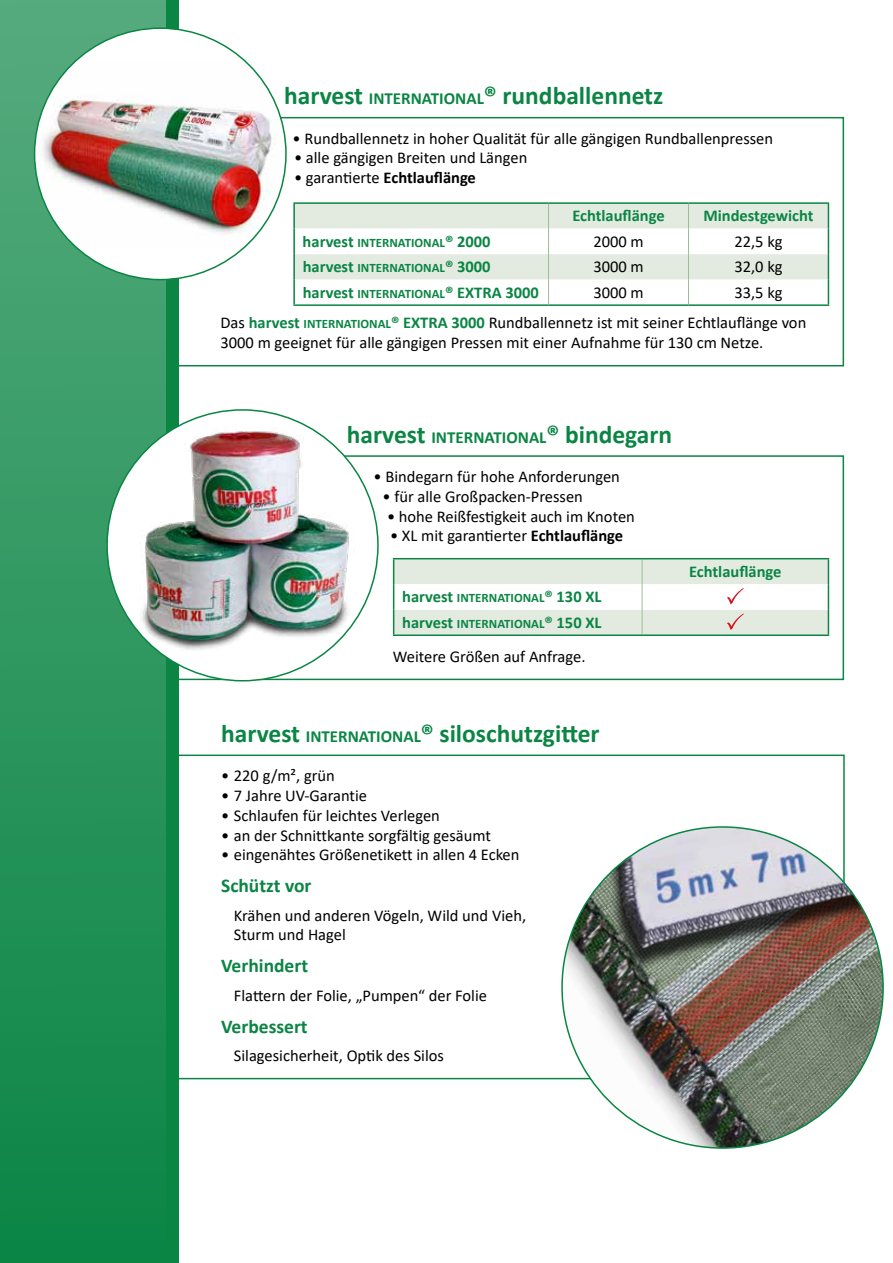
<style>
.page{position:relative;width:893px;height:1263px;background:#fff}
.page>*{position:absolute;margin:0;border:0;box-sizing:border-box;transform-origin:0 0}
.t1{font:700 25.5px "Calibri";color:#0a8544}
.t2{font:700 19.5px "Calibri";color:#0a8544}
.t3{font:16.5px/19.8px "Calibri";color:#000}
.t4{font:700 16.5px/25.5px "Calibri";color:#0a8544}
.t5{font:700 16.5px "Calibri";color:#000}
.t6{font:700 12.9px "Calibri";color:#0a8544}
.s1{font-size:16.95px}
.s2{font-weight:400}
.s3{font-size:16.5px}
.s4{font-size:12.9px}
.s5{font-weight:700;color:#0a8544}
.s6{font-weight:700;font-size:12.9px;color:#0a8544}
.s7{font-weight:700}
</style>
<div class="page">
<div style="left:0;top:0;width:179px;height:1263px;background:#0a8544"></div>
<div style="left:0;top:0;width:166px;height:1263px;background:linear-gradient(to bottom,#56aa7e,#0b8544)"></div>
<div style="left:172px;top:455px;width:672px;height:225px;border:2px solid #0a8544"></div>
<hr style="left:393px;top:558px;width:249px;height:1px;background:#0a8544">
<hr style="left:642px;top:558px;width:187px;height:1px;background:#0a8544">
<hr style="left:393px;top:634px;width:249px;height:2px;background:#0a8544">
<hr style="left:642px;top:634px;width:187px;height:2px;background:#0a8544">
<svg style="left:393px;top:559px;width:436px;height:76px"></svg>
<img style="left:107px;top:410px;width:271px;height:254px">
<div style="left:172px;top:117px;width:672px;height:249px;border:2px solid #0a8544"></div>
<hr style="left:293px;top:202px;width:256px;height:2px;background:#0a8544">
<hr style="left:293px;top:204px;width:2px;height:25px;background:#0a8544">
<hr style="left:549px;top:202px;width:139px;height:2px;background:#0a8544">
<hr style="left:688px;top:202px;width:141px;height:2px;background:#0a8544">
<hr style="left:293px;top:229px;width:2px;height:25px;background:#0a8544">
<hr style="left:293px;top:254px;width:2px;height:26px;background:#0a8544">
<hr style="left:293px;top:280px;width:2px;height:24px;background:#0a8544">
<svg style="left:294px;top:203px;width:535px;height:101px"></svg>
<hr style="left:293px;top:304px;width:256px;height:2px;background:#0a8544">
<hr style="left:549px;top:304px;width:139px;height:2px;background:#0a8544">
<hr style="left:688px;top:304px;width:141px;height:2px;background:#0a8544">
<div style="left:35px;top:28px;width:251px;height:252px;background:#fff;border-radius:50%"></div>
<img style="left:35px;top:62px;width:245px;height:184px">
<div style="left:173px;top:754px;width:672px;height:325px;border:2px solid #0a8544"></div>
<img style="left:562px;top:827px;width:321px;height:321px;border-radius:161px">
<div style="left:598px;top:827px;width:285px;height:144px;background:#000;opacity:.75"></div>
<img style="left:603px;top:827px;width:265px;height:136px">
<h1 class="t1" style="left:284px;top:78px;width:381px">harvest <span class="s1">INTERNATIONAL</span>® rundballennetz</h1>
<p class="t3" style="left:292px;top:128px;width:482px">• Rundballennetz in hoher Qualität für alle gängigen Rundballenpressen</p>
<p class="t3" style="left:294px;top:148px;width:235px">• alle gängigen Breiten und Längen</p>
<p class="t5" style="left:294px;top:166px;width:183px"><span class="s2">• garantierte</span> Echtlauflänge</p>
<p class="t4" style="left:572px;top:203px;width:94px">Echtlauflänge</p>
<p class="t4" style="left:703px;top:203px;width:112px">Mindestgewicht</p>
<p class="t6" style="left:303px;top:233px;width:189px"><span class="s3">harvest</span> INTERNATIONAL<span class="s3">® 2000</span></p>
<p class="t3" style="left:593px;top:231px;width:52px">2000 m</p>
<p class="t3" style="left:734px;top:231px;width:50px">22,5 kg</p>
<p class="t6" style="left:303px;top:259px;width:189px"><span class="s3">harvest</span> INTERNATIONAL<span class="s3">® 3000</span></p>
<p class="t3" style="left:593px;top:257px;width:52px">3000 m</p>
<p class="t3" style="left:734px;top:257px;width:50px">32,0 kg</p>
<p class="t4" style="left:303px;top:279px;width:238px">harvest <span class="s4">INTERNATIONAL</span>® EXTRA 3000</p>
<p class="t3" style="left:593px;top:282px;width:52px">3000 m</p>
<p class="t3" style="left:734px;top:282px;width:50px">33,5 kg</p>
<p class="t3" style="left:220px;top:312px;width:587px">Das <span class="s5">harvest</span> <span class="s6">INTERNATIONAL</span><span class="s5">® EXTRA 3000</span> Rundballennetz ist mit seiner Echtlauflänge von<br>3000 m geeignet für alle gängigen Pressen mit einer Aufnahme für 130 cm Netze.</p>
<h1 class="t1" style="left:347px;top:416px;width:327px">harvest <span class="s1">INTERNATIONAL</span>® bindegarn</h1>
<p class="t3" style="left:373px;top:466px;width:248px">• Bindegarn für hohe Anforderungen</p>
<p class="t3" style="left:382px;top:486px;width:202px">• für alle Großpacken-Pressen</p>
<p class="t3" style="left:387px;top:506px;width:249px">• hohe Reißfestigkeit auch im Knoten</p>
<p class="t3" style="left:390px;top:526px;width:235px">• XL mit garantierter <span class="s7">Echtlauflänge</span></p>
<p class="t4" style="left:402px;top:584px;width:201px">harvest <span class="s4">INTERNATIONAL</span>® 130 XL harvest <span class="s4">INTERNATIONAL</span>® 150 XL</p>
<p class="t3" style="left:393px;top:646px;width:194px">Weitere Größen auf Anfrage.</p>
<h1 class="t1" style="left:221px;top:715px;width:380px">harvest <span class="s1">INTERNATIONAL</span>® siloschutzgitter</h1>
<p class="t3" style="left:221px;top:765px;width:115px">• 220 g/m², grün</p>
<p class="t3" style="left:221px;top:785px;width:148px">• 7 Jahre UV-Garantie</p>
<p class="t3" style="left:221px;top:805px;width:220px">• Schlaufen für leichtes Verlegen</p>
<p class="t3" style="left:221px;top:825px;width:271px">• an der Schnittkante sorgfältig gesäumt</p>
<p class="t3" style="left:221px;top:845px;width:300px">• eingenähtes Größenetikett in allen 4 Ecken</p>
<p class="t2" style="left:221px;top:872px;width:92px">Schützt vor</p>
<p class="t3" style="left:234px;top:905px;width:294px">Krähen und anderen Vögeln, Wild und Vieh,<br>Sturm und Hagel</p>
<p class="t2" style="left:221px;top:952px;width:88px">Verhindert</p>
<p class="t3" style="left:234px;top:985px;width:255px">Flattern der Folie, „Pumpen“ der Folie</p>
<p class="t2" style="left:221px;top:1012px;width:88px">Verbessert</p>
<p class="t3" style="left:234px;top:1045px;width:212px">Silagesicherheit, Optik des Silos</p>
<p class="t4" style="left:689px;top:558px;width:94px">Echtlauflänge</p>
</div>
